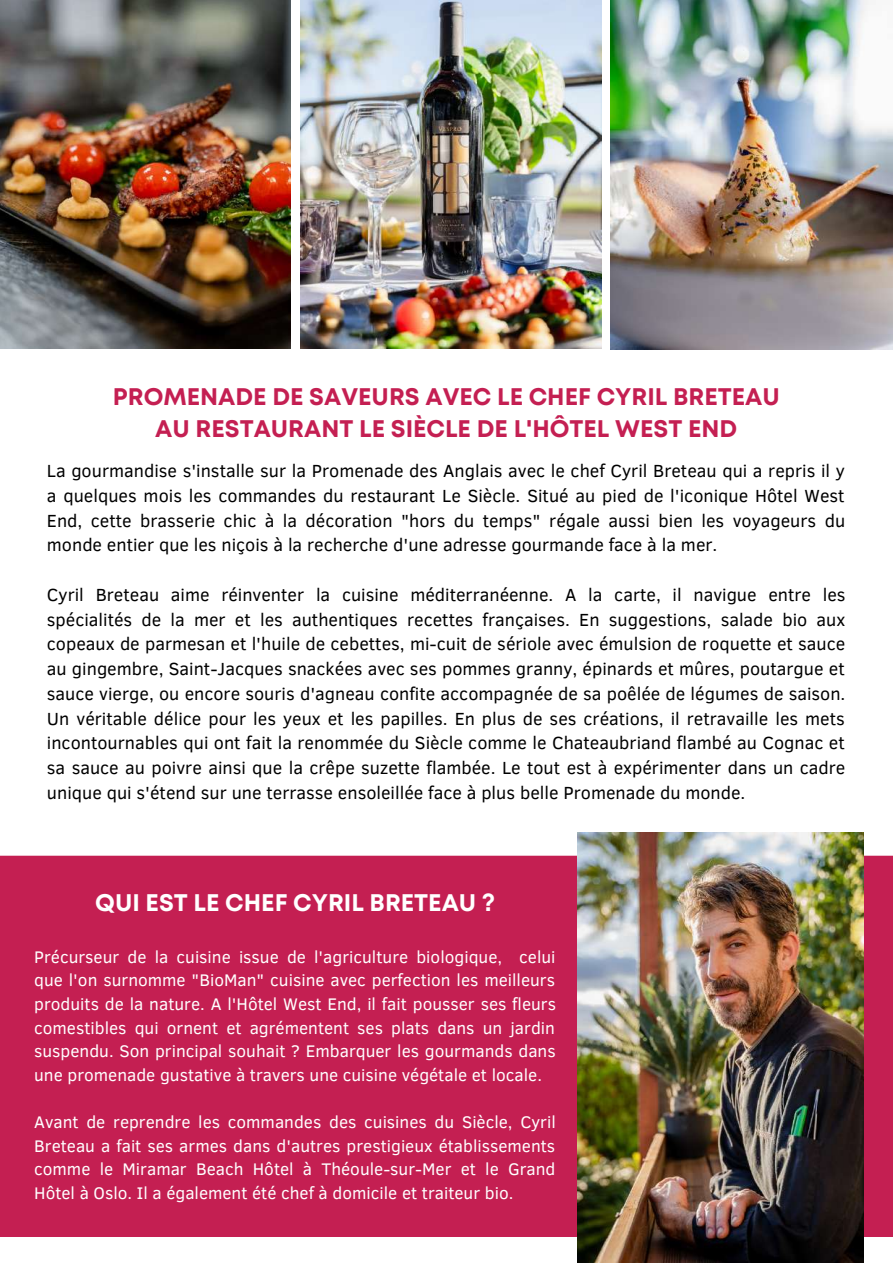
<style>
.page{position:relative;width:893px;height:1264px;background:#fff}
.page>*{position:absolute;margin:0;border:0;box-sizing:border-box;transform-origin:0 0}
.t1{font:700 24px/32.5px "Mont";color:#c41f52;text-align:center}
.t2{font:700 24px "Mont";color:#fff}
.t3{font:18px/24.8px "Clear Sans";color:#000;text-align:justify}
.t4{font:17.25px/23.5px "Clear Sans";color:#fff;text-align:justify}
</style>
<div class="page">
<div style="left:0;top:855px;width:892px;height:382px;background:#c41f52"></div>
<img style="left:577px;top:832px;width:286px;height:430px">
<img style="left:0;top:0;width:291px;height:348px">
<img style="left:300px;top:0;width:301px;height:348px">
<img style="left:610px;top:0;width:282px;height:350px">
<h1 class="t1" style="left:113px;top:381px;width:668px">PROMENADE DE SAVEURS AVEC LE CHEF CYRIL BRETEAU<br>AU RESTAURANT LE SIÈCLE DE L'HÔTEL WEST END</h1>
<p class="t3" style="left:47px;top:457px;width:799px">La gourmandise s'installe sur la Promenade des Anglais avec le chef Cyril Breteau qui a repris il y a quelques mois les commandes du restaurant Le Siècle. Situé au pied de l'iconique Hôtel West End, cette brasserie chic à la décoration "hors du temps" régale aussi bien les voyageurs du monde entier que les niçois à la recherche d'une adresse gourmande face à la mer.</p>
<p class="t3" style="left:47px;top:581px;width:800px">Cyril Breteau aime réinventer la cuisine méditerranéenne. A la carte, il navigue entre les spécialités de la mer et les authentiques recettes françaises. En suggestions, salade bio aux copeaux de parmesan et l'huile de cebettes, mi-cuit de sériole avec émulsion de roquette et sauce au gingembre, Saint-Jacques snackées avec ses pommes granny, épinards et mûres, poutargue et sauce vierge, ou encore souris d'agneau confite accompagnée de sa poêlée de légumes de saison.<br>Un véritable délice pour les yeux et les papilles. En plus de ses créations, il retravaille les mets incontournables qui ont fait la renommée du Siècle comme le Chateaubriand flambé au Cognac et sa sauce au poivre ainsi que la crêpe suzette flambée. Le tout est à expérimenter dans un cadre unique qui s'étend sur une terrasse ensoleillée face à plus belle Promenade du monde.</p>
<h1 class="t2" style="left:95px;top:893px;width:401px">QUI EST LE CHEF CYRIL BRETEAU ?</h1>
<p class="t4" style="left:34px;top:943px;width:523px">Précurseur de la cuisine issue de l'agriculture biologique, celui que l'on surnomme "BioMan" cuisine avec perfection les meilleurs produits de la nature. A l'Hôtel West End, il fait pousser ses fleurs comestibles qui ornent et agrémentent ses plats dans un jardin suspendu. Son principal souhait ? Embarquer les gourmands dans une promenade gustative à travers une cuisine végétale et locale.</p>
<p class="t4" style="left:34px;top:1109px;width:523px">Avant de reprendre les commandes des cuisines du Siècle, Cyril Breteau a fait ses armes dans d'autres prestigieux établissements comme le Miramar Beach Hôtel à Théoule-sur-Mer et le Grand Hôtel à Oslo. Il a également été chef à domicile et traiteur bio.</p>
</div>
